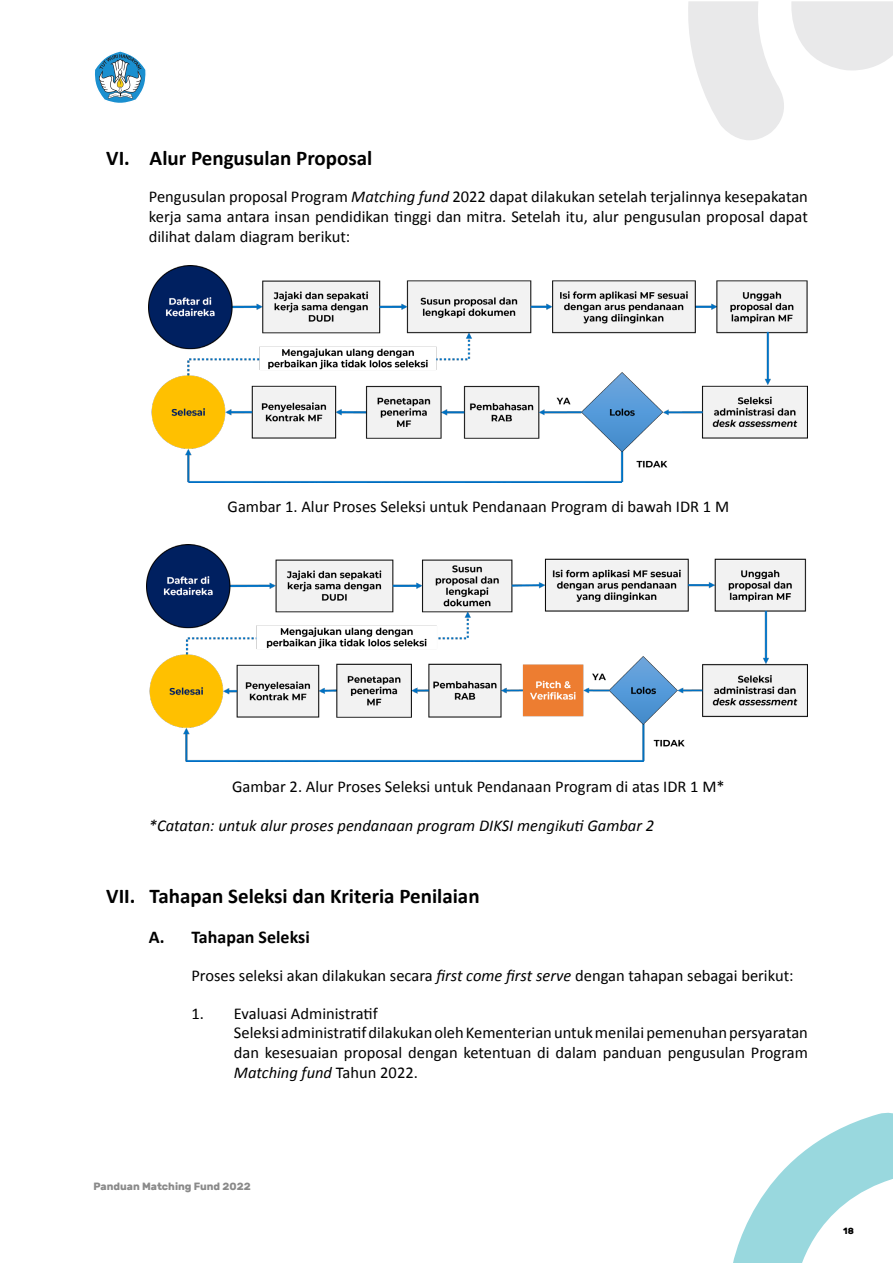
<style>
.page{position:relative;width:893px;height:1263px;background:#fff}
.page>*{position:absolute;margin:0;border:0;box-sizing:border-box;transform-origin:0 0}
.t1{font:700 21px "Calibri";color:#000}
.t2{font:700 18px "Calibri";color:#000}
.t3{font:16.5px/19.8px "Calibri";color:#000;text-align:justify}
.t4{font:italic 16.5px "Calibri";color:#000}
.t5{font:700 10.5px "Rubik";color:#8a8a8a}
.t6{font:700 9px "Rubik";color:#000}
.s1{font-style:italic}
</style>
<div class="page">
<svg style="left:733px;top:1112px;width:160px;height:151px"></svg>
<svg style="left:688px;top:1px;width:205px;height:139px"></svg>
<svg style="left:95px;top:51px;width:51px;height:52px"></svg>
<img style="left:149px;top:265px;width:659px;height:217px">
<img style="left:147px;top:544px;width:661px;height:217px">
<p class="t1" style="left:106px;top:143px;width:267px">VI. Alur Pengusulan Proposal</p>
<p class="t3" style="left:149px;top:186px;width:661px">Pengusulan proposal Program <span class="s1">Matching fund</span> 2022 dapat dilakukan setelah terjalinnya kesepakatan kerja sama antara insan pendidikan tinggi dan mitra. Setelah itu, alur pengusulan proposal dapat dilihat dalam diagram berikut:</p>
<p class="t3" style="left:228px;top:496px;width:503px">Gambar 1. Alur Proses Seleksi untuk Pendanaan Program di bawah IDR 1 M</p>
<p class="t3" style="left:232px;top:776px;width:494px">Gambar 2. Alur Proses Seleksi untuk Pendanaan Program di atas IDR 1 M*</p>
<p class="t4" style="left:149px;top:816px;width:507px">*Catatan: untuk alur proses pendanaan program DIKSI mengikuti Gambar 2</p>
<p class="t1" style="left:106px;top:881px;width:375px">VII. Tahapan Seleksi dan Kriteria Penilaian</p>
<p class="t2" style="left:149px;top:924px;width:162px">A. Tahapan Seleksi</p>
<p class="t3" style="left:191px;top:965px;width:604px">Proses seleksi akan dilakukan secara <span class="s1">first come first serve</span> dengan tahapan sebagai berikut:</p>
<p class="t3" style="left:234px;top:1002px;width:575px;text-align:left;text-indent:-43px">1. Evaluasi Administratif<br>Seleksi administratif dilakukan oleh Kementerian untuk menilai pemenuhan persyaratan dan kesesuaian proposal dengan ketentuan di dalam panduan pengusulan Program <span class="s1">Matching fund</span> Tahun 2022.</p>
<p class="t5" style="left:94px;top:1180px;width:159px">Panduan Matching Fund 2022</p>
<p class="t6" style="left:843px;top:1225px;width:12px">18</p>
</div>
